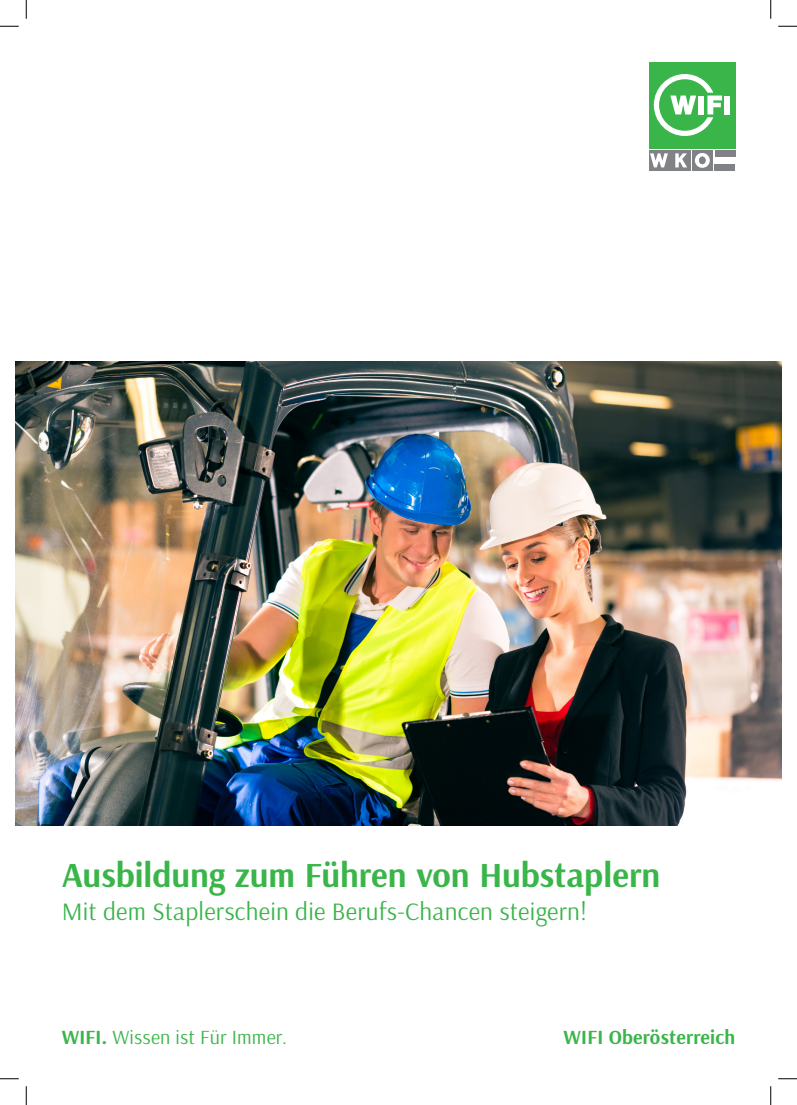
<style>
.page{position:relative;width:797px;height:1105px;background:#fff}
.page>*{position:absolute;margin:0;border:0;box-sizing:border-box;transform-origin:0 0}
.t1{font:700 35px "Arsenal";letter-spacing:-.005em;color:#3ab54a}
.t2{font:25px "Arsenal";letter-spacing:.01em;color:#3ab54a}
.t3{font:20px "Arsenal";letter-spacing:.01em;color:#3ab54a}
.t4{font:700 20px "Arsenal";letter-spacing:.01em;color:#3ab54a}
.s1{font-weight:700}
</style>
<div class="page">
<div style="left:648px;top:62px;width:87px;height:86px;background:#3ab54a"></div>
<div style="left:692px;top:150px;width:20px;height:21px;background:#808285"></div>
<div style="left:670px;top:150px;width:21px;height:21px;background:#808285"></div>
<svg style="left:675px;top:153px;width:12px;height:14px"></svg>
<div style="left:648px;top:150px;width:21px;height:21px;background:#808285"></div>
<svg style="left:650px;top:153px;width:18px;height:14px"></svg>
<div style="left:714px;top:164px;width:21px;height:7px;background:#808285"></div>
<svg style="left:695px;top:153px;width:14px;height:15px"></svg>
<div style="left:699px;top:157px;width:6px;height:7px;background:#808285;border-radius:50%"></div>
<svg style="left:654px;top:74px;width:68px;height:62px"></svg>
<div style="left:724px;top:96px;width:6px;height:18px;background:#fff"></div>
<div style="left:714px;top:150px;width:21px;height:7px;background:#808285"></div>
<img style="left:16px;top:362px;width:765px;height:463px">
<svg style="left:0;top:25px;width:19px;height:2px"></svg>
<svg style="left:778px;top:25px;width:19px;height:2px"></svg>
<svg style="left:0;top:1078px;width:19px;height:1px"></svg>
<svg style="left:778px;top:1078px;width:19px;height:1px"></svg>
<svg style="left:25px;top:0;width:2px;height:19px"></svg>
<svg style="left:25px;top:1086px;width:2px;height:19px"></svg>
<svg style="left:770px;top:0;width:1px;height:19px"></svg>
<svg style="left:770px;top:1086px;width:1px;height:19px"></svg>
<h1 class="t1" style="left:62px;top:851px;width:600px">Ausbildung zum Führen von Hubstaplern</h1>
<p class="t2" style="left:62px;top:894px;width:527px">Mit dem Staplerschein die Berufs-Chancen steigern!</p>
<p class="t3" style="left:62px;top:1023px;width:227px"><span class="s1">WIFI.</span> Wissen ist Für Immer.</p>
<p class="t4" style="left:563px;top:1023px;width:173px">WIFI Oberösterreich</p>
</div>
